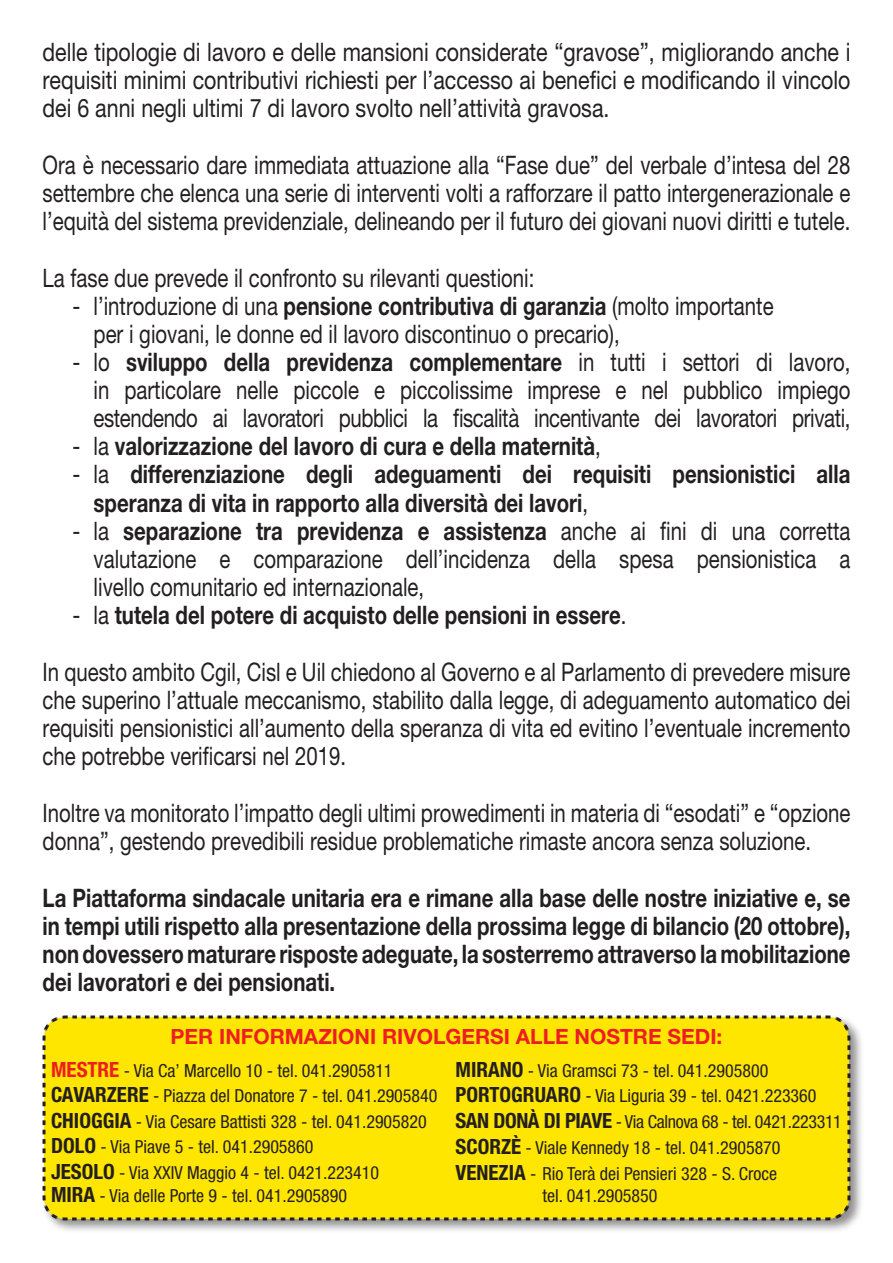
<style>
.page{position:relative;width:893px;height:1263px;background:#fff}
.page>*{position:absolute;margin:0;border:0;box-sizing:border-box;transform-origin:0 0}
.t1{font:25.5px/28.2px "Helvetica Neue LT Pro";color:#231f20;text-align:justify;scale:.8 1}
.t2{font:700 25.5px/28.2px "Helvetica Neue LT Pro";color:#231f20;scale:.8 1}
.t3{font:25.5px/28.2px "Helvetica Neue LT Pro";color:#231f20;text-align:justify;scale:.84 1}
.t4{font:700 21px "Helvetica Neue LT Pro";color:#ee1d23}
.t5{font:condensed 18px/25.5px "Helvetica Neue LT Pro";color:#231f20}
.s1{font-weight:700}
.s2{font-weight:400}
.s3{font-weight:700;font-size:21px;color:#ee1d23}
.s4{font-weight:700;font-size:21px}
</style>
<div class="page">
<div style="left:41px;top:1014px;width:823px;height:220px;background:#231f20;opacity:.5"></div>
<div style="left:41px;top:1014px;width:811px;height:208px;background:#ffe601"></div>
<p class="t3" style="left:43px;top:37px;width:963px">delle tipologie di lavoro e delle mansioni considerate “gravose”, migliorando anche i requisiti minimi contributivi richiesti per l’accesso ai benefici e modificando il vincolo dei 6 anni negli ultimi 7 di lavoro svolto nell’attività gravosa.</p>
<p class="t1" style="left:43px;top:150px;width:1011px">Ora è necessario dare immediata attuazione alla “Fase due” del verbale d’intesa del 28 settembre che elenca una serie di interventi volti a rafforzare il patto intergenerazionale e l’equità del sistema previdenziale, delineando per il futuro dei giovani nuovi diritti e tutele.</p>
<p class="t1" style="left:43px;top:263px;width:616px">La fase due prevede il confronto su rilevanti questioni:</p>
<p class="t1" style="left:94px;top:291px;width:852px;text-indent:-21px">- l’introduzione di una <span class="s1">pensione contributiva di garanzia</span> (molto importante per i giovani, le donne ed il lavoro discontinuo o precario),</p>
<p class="t1" style="left:94px;top:347px;width:948px;text-indent:-21px">- lo <span class="s1">sviluppo della previdenza complementare</span> in tutti i settori di lavoro, in particolare nelle piccole e piccolissime imprese e nel pubblico impiego estendendo ai lavoratori pubblici la fiscalità incentivante dei lavoratori privati,</p>
<p class="t2" style="left:73px;top:431px;width:662px"><span class="s2">- la</span> valorizzazione del lavoro di cura e della maternità<span class="s2">,</span></p>
<p class="t2" style="left:94px;top:460px;width:948px;text-indent:-21px"><span class="s2">- la</span> differenziazione degli adeguamenti dei requisiti pensionistici alla speranza di vita in rapporto alla diversità dei lavori<span class="s2">,</span></p>
<p class="t1" style="left:94px;top:516px;width:948px;text-indent:-21px">- la <span class="s1">separazione tra previdenza e assistenza</span> anche ai fini di una corretta valutazione e comparazione dell’incidenza della spesa pensionistica a livello comunitario ed internazionale,</p>
<p class="t2" style="left:73px;top:600px;width:694px"><span class="s2">- la</span> tutela del potere di acquisto delle pensioni in essere<span class="s2">.</span></p>
<p class="t1" style="left:43px;top:657px;width:1011px">In questo ambito Cgil, Cisl e Uil chiedono al Governo e al Parlamento di prevedere misure che superino l’attuale meccanismo, stabilito dalla legge, di adeguamento automatico dei requisiti pensionistici all’aumento della speranza di vita ed evitino l’eventuale incremento che potrebbe verificarsi nel 2019.</p>
<p class="t1" style="left:43px;top:798px;width:1011px">Inoltre va monitorato l’impatto degli ultimi prowedimenti in materia di “esodati” e “opzione donna”, gestendo prevedibili residue problematiche rimaste ancora senza soluzione.</p>
<p class="t2" style="left:43px;top:883px;width:1011px;text-align:justify">La Piattaforma sindacale unitaria era e rimane alla base delle nostre iniziative e, se in tempi utili rispetto alla presentazione della prossima legge di bilancio (20 ottobre), non dovessero maturare risposte adeguate, la sosterremo attraverso la mobilitazione dei lavoratori e dei pensionati.</p>
<p class="t4" style="left:171px;top:1023px;width:553px">PER INFORMAZIONI RIVOLGERSI ALLE NOSTRE SEDI:</p>
<p class="t5" style="left:51px;top:1057px;width:388px"><span class="s3">MESTRE</span> - Via Ca’ Marcello 10 - tel. 041.2905811<br><span class="s4">CAVARZERE</span> - Piazza del Donatore 7 - tel. 041.2905840<br><span class="s4">CHIOGGIA</span> - Via Cesare Battisti 328 - tel. 041.2905820<br><span class="s4">DOLO</span> - Via Piave 5 - tel. 041.2905860<br><span class="s4">JESOLO</span> - Via XXIV Maggio 4 - tel. 0421.223410</p>
<p class="t5" style="left:51px;top:1182px;width:298px"><span class="s4">MIRA</span> - Via delle Porte 9 - tel. 041.2905890</p>
<p class="t5" style="left:455px;top:1057px;width:388px"><span class="s4">MIRANO</span> - Via Gramsci 73 - tel. 041.2905800<br><span class="s4">PORTOGRUARO</span> - Via Liguria 39 - tel. 0421.223360<br><span class="s4">SAN DONÀ DI PIAVE</span> - Via Calnova 68 - tel. 0421.223311<br><span class="s4">SCORZÈ</span> - Viale Kennedy 18 - tel. 041.2905870<br><span class="s4">VENEZIA</span> - Rio Terà dei Pensieri 328 - S. Croce</p>
<p class="t5" style="left:542px;top:1182px;width:117px">tel. 041.2905850</p>
</div>
